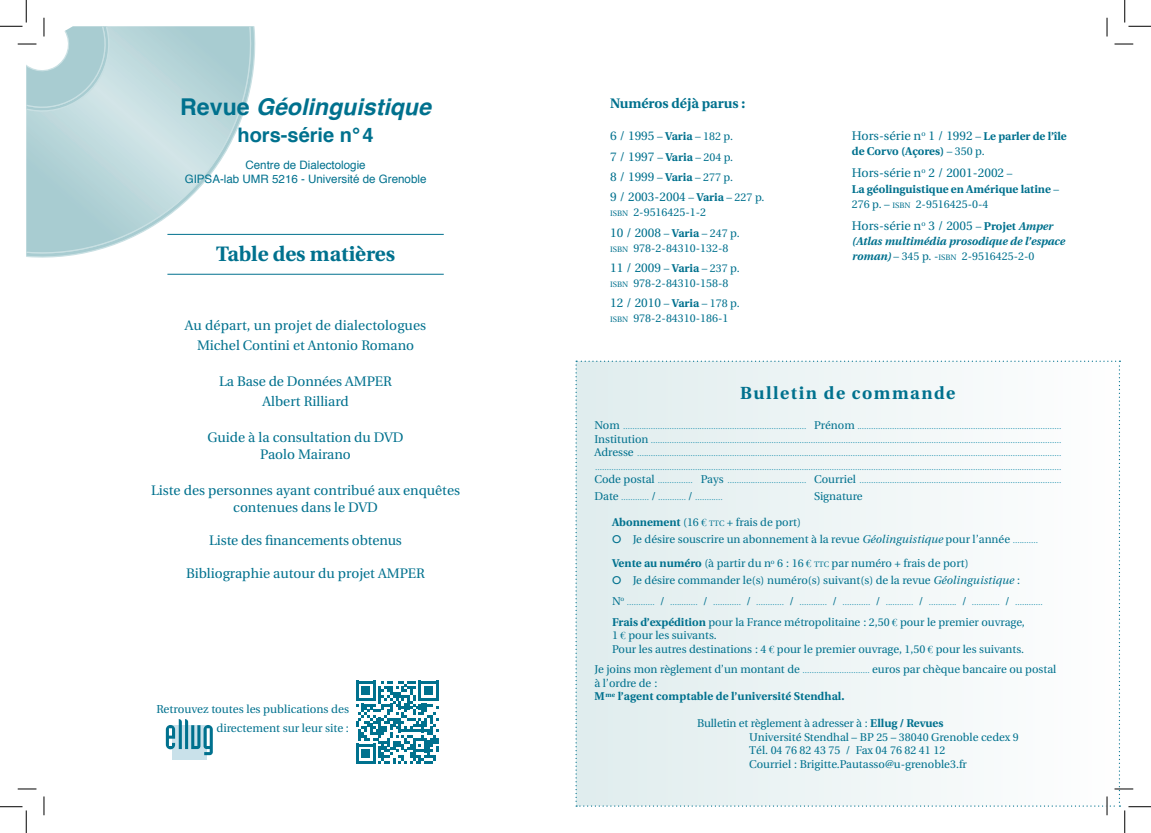
<style>
.page{position:relative;width:1151px;height:833px;background:#fff}
.page>*{position:absolute;margin:0;border:0;box-sizing:border-box;transform-origin:0 0}
.t1{font:italic 700 23.12px "Helvetica";color:#00718e}
.t2{font:700 20.88px "Utopia";color:#00718e}
.t3{font:700 20px "Helvetica";color:#00718e}
.t4{font:700 17.5px "Utopia";letter-spacing:.09em;color:#00718e}
.t5{font:13.75px/19.8px "Utopia";color:#00718e;text-align:center}
.t6{font:700 13.75px "Utopia";color:#00718e}
.t7{font:12.5px "Utopia";color:#00718e}
.t8{font:11.62px/13.9px "Helvetica";color:#00718e;text-align:center}
.t9{font:11.5px/18.8px "Utopia";color:#00718e;text-align:right}
.t10{font:11.25px/13.5px "Utopia";color:#00718e}
.t11{font:700 11.25px/15px "Utopia";color:#00718e}
.t12{font:italic 700 11.25px/15px "Utopia";color:#00718e}
.t13{font:8.75px/13.5px "Utopia";color:#389db7;text-align:justify}
.s1{font-style:normal}
.s2{font-size:11.25px}
.s3{font-weight:700;font-size:11.25px}
.s4{font-weight:400}
.s5{font-weight:400;font-size:7.88px}
.s6{font-weight:700;font-style:italic;font-size:11.25px}
.s7{font-weight:400;font-style:normal}
.s8{font-weight:400;font-style:normal;font-size:7.88px}
.s9{font-size:12.5px}
.s10{font-weight:700}
.s11{font-size:7.88px}
.s12{font-style:inherit}
.s13{font-size:11.25px;color:#00718e}
.s14{font-family:"Garamond"}
.s15{font-family:"Gill Sans"}
.s16{font-style:italic}
.s17{font-size:8.75px;color:#389db7}
</style>
<div class="page">
<svg style="left:356px;top:680px;width:83px;height:83px"></svg>
<div style="left:172px;top:724px;width:34px;height:35px;background:#c9e1ea"></div>
<svg style="left:166px;top:719px;width:47px;height:35px"></svg>
<svg style="left:26px;top:26px;width:254px;height:248px"></svg>
<hr style="left:167px;top:234px;width:277px;height:1px;background:#00718e">
<hr style="left:167px;top:274px;width:277px;height:1px;background:#00718e">
<svg style="left:1114px;top:43px;width:19px;height:2px"></svg>
<svg style="left:18px;top:788px;width:18px;height:1px"></svg>
<svg style="left:43px;top:796px;width:2px;height:18px"></svg>
<svg style="left:1106px;top:18px;width:2px;height:18px"></svg>
<svg style="left:0;top:0;width:118px;height:120px"></svg>
<svg style="left:0;top:806px;width:27px;height:26px"></svg>
<svg style="left:1124px;top:0;width:27px;height:27px"></svg>
<svg style="left:575px;top:360px;width:576px;height:472px"></svg>
<h1 class="t1" style="left:180px;top:87px;width:253px"><span class="s1">Revue</span> Géolinguistique</h1>
<h3 class="t6" style="left:610px;top:95px;width:137px">Numéros déjà parus :</h3>
<h3 class="t3" style="left:238px;top:119px;width:138px">hors-série n°4</h3>
<h3 class="t8" style="left:185px;top:159px;width:243px">Centre de Dialectologie<br>GIPSA-lab UMR 5216 - Université de Grenoble</h3>
<h3 class="t7" style="left:852px;top:129px;width:216px">Hors-série n<sup>o</sup> 1 / 1992 <span class="s2">–</span> <span class="s3">Le parler de l’île</span></h3>
<p class="t11" style="left:852px;top:144px;width:134px">de Corvo (Açores) <span class="s4">– 350 p.</span></p>
<h3 class="t7" style="left:852px;top:166px;width:162px">Hors-série n<sup>o</sup> 2 / 2001-2002 <span class="s2">–</span></h3>
<p class="t11" style="left:852px;top:181px;width:209px">La géolinguistique en Amérique latine <span class="s4">–<br>276 p. –</span> <span class="s5">ISBN</span> <span class="s4">2-9516425-0-4</span></p>
<h3 class="t7" style="left:852px;top:218px;width:202px">Hors-série n<sup>o</sup> 3 / 2005 <span class="s2">–</span> <span class="s3">Projet</span> <span class="s6">Amper</span></h3>
<p class="t12" style="left:852px;top:233px;width:214px">(Atlas multimédia prosodique de l’espace roman) <span class="s7">– 345 p. -</span><span class="s8">ISBN</span> <span class="s7">2-9516425-2-0</span></p>
<p class="t10" style="left:610px;top:126px;width:125px;line-height:20.4px;text-align:justify"><span class="s9">6 / 1995</span> – <span class="s10">Varia</span> – 182 p.<br><span class="s9">7 / 1997</span> – <span class="s10">Varia</span> – 204 p.<br><span class="s9">8 / 1999</span> – <span class="s10">Varia</span> – 277 p.</p>
<h3 class="t7" style="left:610px;top:190px;width:156px">9 / 2003-2004 <span class="s2">–</span> <span class="s3">Varia</span> <span class="s2">– 227 p.</span></h3>
<p class="t10" style="left:610px;top:206px;width:98px"><span class="s11">ISBN</span> 2-9516425-1-2</p>
<h3 class="t7" style="left:610px;top:225px;width:131px">10 / 2008 <span class="s2">–</span> <span class="s3">Varia</span> <span class="s2">– 247 p.</span></h3>
<p class="t10" style="left:610px;top:241px;width:120px"><span class="s11">ISBN</span> 978-2-84310-132-8</p>
<h3 class="t7" style="left:610px;top:261px;width:131px">11 / 2009 <span class="s2">–</span> <span class="s3">Varia</span> <span class="s2">– 237 p.</span></h3>
<p class="t10" style="left:610px;top:276px;width:120px"><span class="s11">ISBN</span> 978-2-84310-158-8</p>
<h3 class="t7" style="left:610px;top:296px;width:131px">12 / 2010 <span class="s2">–</span> <span class="s3">Varia</span> <span class="s2">– 178 p.</span></h3>
<p class="t10" style="left:610px;top:312px;width:120px"><span class="s11">ISBN</span> 978-2-84310-186-1</p>
<h2 class="t2" style="left:216px;top:241px;width:180px">Table des matières</h2>
<h3 class="t5" style="left:185px;top:315px;width:243px">Au départ, un projet de dialectologues<br>Michel Contini et Antonio Romano</h3>
<h3 class="t5" style="left:219px;top:371px;width:174px">La Base de Données <span class="s12">AMPER<br></span>Albert Rilliard</h3>
<h3 class="t5" style="left:208px;top:429px;width:197px;line-height:16.5px">Guide à la consultation du DVD<br>Paolo Mairano</h3>
<h3 class="t5" style="left:151px;top:482px;width:310px;line-height:16.5px">Liste des personnes ayant contribué aux enquêtes contenues dans le DVD</h3>
<h3 class="t5" style="left:209px;top:530px;width:194px">Liste des financements obtenus</h3>
<h3 class="t5" style="left:186px;top:563px;width:241px">Bibliographie autour du projet AMPER</h3>
<h3 class="t4" style="left:740px;top:382px;width:217px">Bulletin de commande</h3>
<p class="t13" style="left:594px;top:419px;width:468px"><span class="s13">Nom</span> ............................................................................... <span class="s13">Prénom</span> ........................................................................................<br><span class="s13">Institution</span> .................................................................................................................................................................................<br><span class="s13">Adresse</span> ....................................................................................................................................................................................... .........................................................................................................................................................................................................<br><span class="s13">Code postal</span> ............... <span class="s13">Pays</span> .................................. <span class="s13">Courriel</span> .......................................................................................</p>
<p class="t13" style="left:594px;top:490px;width:130px"><span class="s13">Date</span> ............ <span class="s13">/</span> ............ <span class="s13">/</span> ............</p>
<p class="t10" style="left:814px;top:489px;width:50px">Signature</p>
<p class="t10" style="left:612px;top:513px;width:428px;line-height:17px"><span class="s10">Abonnement</span> (16 <span class="s14">€</span> <span class="s11">TTC</span> + frais de port)<br><span class="s15">O</span> Je désire souscrire un abonnement à la revue <span class="s16">Géolinguistique</span> pour l’année <span class="s17">...........</span></p>
<p class="t10" style="left:612px;top:555px;width:409px;line-height:17px"><span class="s10">Vente au numéro</span> (à partir du n<sup>o</sup> 6 : 16 <span class="s14">€</span> <span class="s11">TTC</span> par numéro + frais de port)<br><span class="s15">O</span> Je désire commander le(s) numéro(s) suivant(s) de la revue <span class="s16">Géolinguistique</span> :</p>
<p class="t13" style="left:612px;top:595px;width:432px"><span class="s13">N</span><sup>o</sup> ............ <span class="s13">/</span> ............ <span class="s13">/</span> ............ <span class="s13">/</span> ............ <span class="s13">/</span> ............ <span class="s13">/</span> ............ <span class="s13">/</span> ............ <span class="s13">/</span> ............ <span class="s13">/</span> ............ <span class="s13">/</span> ............</p>
<p class="t10" style="left:612px;top:615px;width:414px"><span class="s10">Frais d’expédition</span> pour la France métropolitaine : 2,50 <span class="s14">€</span> pour le premier ouvrage,<br>1 <span class="s14">€</span> pour les suivants.<br>Pour les autres destinations : 4 <span class="s14">€</span> pour le premier ouvrage, 1,50 <span class="s14">€</span> pour les suivants.</p>
<p class="t10" style="left:594px;top:662px;width:463px">Je joins mon règlement d’un montant de <span class="s17">.............................</span> euros par chèque bancaire ou postal à l’ordre de :<br><span class="s10">M</span><sup>me</sup> <span class="s10">l’agent comptable de l’université Stendhal.</span></p>
<p class="t10" style="left:749px;top:716px;width:271px;text-indent:-52px">Bulletin et règlement à adresser à : <span class="s10">Ellug / Revues<br></span>Université Stendhal – BP 25 – 38040 Grenoble cedex 9<br>Tél. 04 76 82 43 75 / Fax 04 76 82 41 12<br>Courriel : Brigitte.Pautasso@u-grenoble3.fr</p>
<h3 class="t9" style="left:156px;top:699px;width:194px">Retrouvez toutes les publications des directement sur leur site :</h3>
</div>
